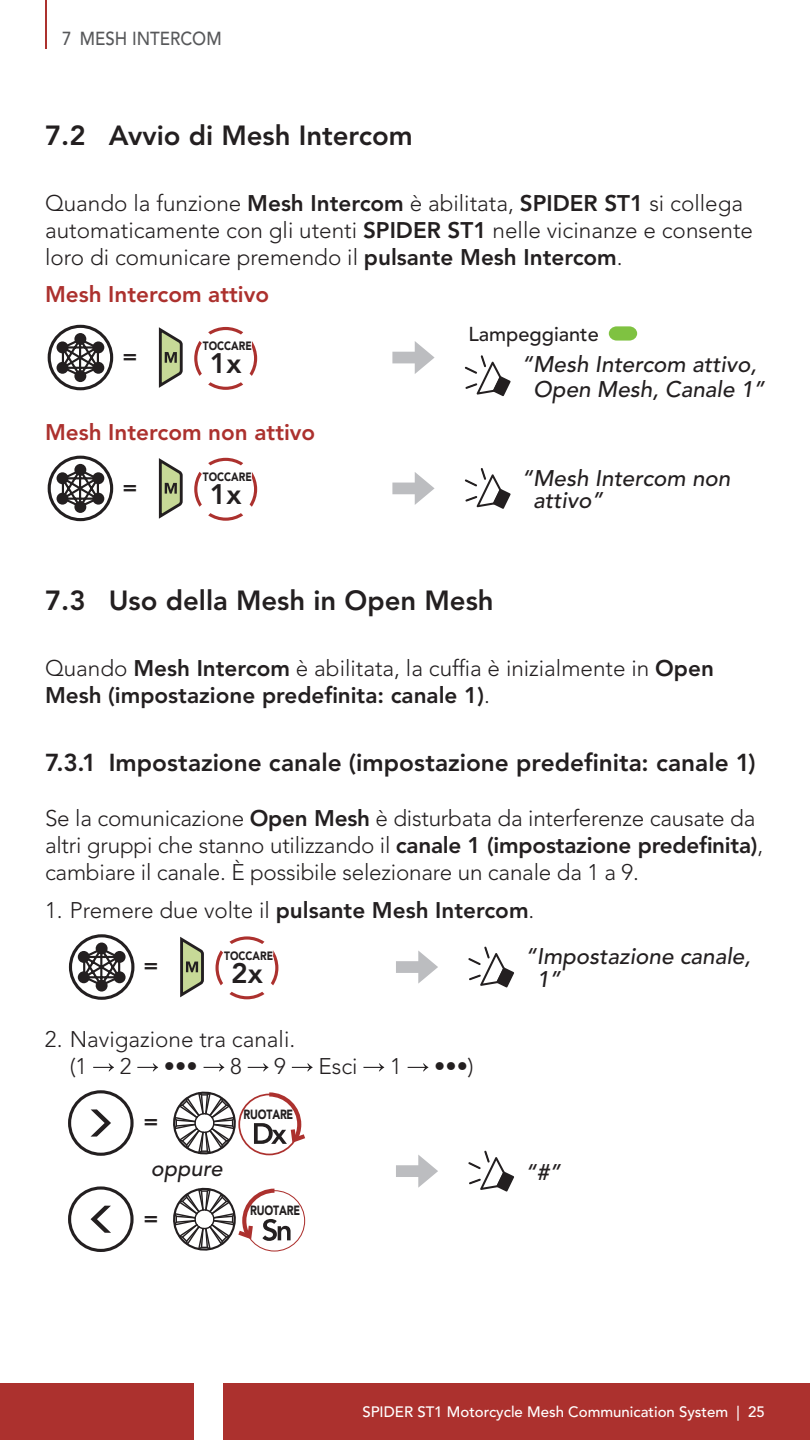
<style>
.page{position:relative;width:810px;height:1440px;background:#fff}
.page>*{position:absolute;margin:0;border:0;box-sizing:border-box;transform-origin:0 0}
.t1{font:800 28.12px "Avenir LT Std";color:#231f20}
.t2{font:800 27.5px "Avenir LT Std";color:#231f20}
.t3{font:800 24.38px "Avenir LT Std";color:#231f20}
.t4{font:300 22.5px/27px "Avenir LT Std";color:#231f20}
.t5{font:800 22.5px/27px "Avenir LT Std";color:#231f20}
.t6{font:italic 500 22.5px/22.5px "Avenir LT Std";color:#231f20}
.t7{font:800 22.5px "Avenir LT Std";color:#ac312e}
.t8{font:italic 500 21.75px "Avenir LT Std";color:#231f20}
.t9{font:500 20px "Avenir LT Std";color:#231f20}
.t10{font:500 18.75px "Avenir LT Std";color:#57585a;scale:.9 1}
.t11{font:500 15px "Avenir LT Std";color:#fff}
.t12{font:900 13.25px "Avenir LT Std";letter-spacing:-.02em;color:#231f20;scale:.8 1}
.t13{font:900 12px "Avenir LT Std";color:#231f20;scale:.85 1}
.s1{font-weight:800}
.s2{font-weight:300}
</style>
<div class="page">
<div style="left:0;top:1383px;width:194px;height:57px;background:#ac312e"></div>
<div style="left:223px;top:1383px;width:587px;height:57px;background:#ac312e"></div>
<hr style="left:45px;top:0;width:1px;height:49px;background:#ac312e">
<svg style="left:48px;top:325px;width:65px;height:65px"></svg>
<svg style="left:159px;top:327px;width:24px;height:61px"></svg>
<svg style="left:194px;top:327px;width:63px;height:63px"></svg>
<svg style="left:392px;top:341px;width:43px;height:33px"></svg>
<svg style="left:609px;top:326px;width:28px;height:15px"></svg>
<svg style="left:465px;top:355px;width:46px;height:41px"></svg>
<svg style="left:48px;top:456px;width:65px;height:65px"></svg>
<svg style="left:159px;top:458px;width:24px;height:61px"></svg>
<svg style="left:194px;top:458px;width:63px;height:63px"></svg>
<svg style="left:392px;top:472px;width:43px;height:33px"></svg>
<svg style="left:465px;top:468px;width:46px;height:41px"></svg>
<svg style="left:69px;top:934px;width:65px;height:66px"></svg>
<svg style="left:180px;top:937px;width:24px;height:60px"></svg>
<svg style="left:216px;top:936px;width:62px;height:63px"></svg>
<svg style="left:396px;top:950px;width:42px;height:34px"></svg>
<svg style="left:468px;top:947px;width:46px;height:40px"></svg>
<svg style="left:93px;top:1063px;width:21px;height:8px"></svg>
<svg style="left:137px;top:1063px;width:21px;height:8px"></svg>
<svg style="left:204px;top:1063px;width:20px;height:8px"></svg>
<svg style="left:248px;top:1063px;width:20px;height:8px"></svg>
<svg style="left:292px;top:1063px;width:21px;height:8px"></svg>
<svg style="left:363px;top:1063px;width:21px;height:8px"></svg>
<svg style="left:408px;top:1063px;width:20px;height:8px"></svg>
<svg style="left:68px;top:1090px;width:66px;height:66px"></svg>
<svg style="left:173px;top:1092px;width:132px;height:63px"></svg>
<svg style="left:68px;top:1186px;width:66px;height:66px"></svg>
<svg style="left:173px;top:1188px;width:132px;height:64px"></svg>
<svg style="left:396px;top:1155px;width:42px;height:33px"></svg>
<svg style="left:468px;top:1151px;width:46px;height:41px"></svg>
<p class="t10" style="left:62px;top:28px;width:179px">7 MESH INTERCOM</p>
<p class="t2" style="left:45px;top:119px;width:369px">7.2 Avvio di Mesh Intercom</p>
<p class="t4" style="left:45px;top:190px;width:710px">Quando la funzione <span class="s1">Mesh Intercom</span> è abilitata, <span class="s1">SPIDER ST1</span> si collega automaticamente con gli utenti <span class="s1">SPIDER ST1</span> nelle vicinanze e consente loro di comunicare premendo il <span class="s1">pulsante Mesh Intercom</span>.</p>
<p class="t7" style="left:45px;top:281px;width:226px">Mesh Intercom attivo</p>
<p class="t13" style="left:203px;top:339px;width:59px">TOCCARE</p>
<p class="t5" style="left:122px;top:343px;width:16px">=</p>
<p class="t1" style="left:210px;top:347px;width:33px">1x</p>
<p class="t7" style="left:45px;top:419px;width:272px">Mesh Intercom non attivo</p>
<p class="t9" style="left:468px;top:322px;width:132px">Lampeggiante</p>
<p class="t6" style="left:522px;top:352px;width:245px;line-height:25px;text-align:center">“Mesh Intercom attivo,<br>Open Mesh, Canale 1”</p>
<p class="t13" style="left:203px;top:470px;width:59px">TOCCARE</p>
<p class="t6" style="left:533px;top:467px;width:199px;text-indent:-12px">“Mesh Intercom non attivo”</p>
<p class="t5" style="left:122px;top:473px;width:16px">=</p>
<p class="t1" style="left:210px;top:478px;width:33px">1x</p>
<p class="t2" style="left:45px;top:584px;width:450px">7.3 Uso della Mesh in Open Mesh</p>
<p class="t5" style="left:45px;top:654px;width:670px"><span class="s2">Quando</span> Mesh Intercom <span class="s2">è abilitata, la cuffia è inizialmente in</span> Open<br>Mesh (impostazione predefinita: canale 1)<span class="s2">.</span></p>
<p class="t3" style="left:45px;top:748px;width:712px">7.3.1 Impostazione canale (impostazione predefinita: canale 1)</p>
<p class="t4" style="left:45px;top:805px;width:720px">Se la comunicazione <span class="s1">Open Mesh</span> è disturbata da interferenze causate da altri gruppi che stanno utilizzando il <span class="s1">canale 1 (impostazione predefinita)</span>, cambiare il canale. È possibile selezionare un canale da 1 a 9.</p>
<p class="t4" style="left:45px;top:897px;width:491px">1. Premere due volte il <span class="s1">pulsante Mesh Intercom</span>.</p>
<p class="t5" style="left:144px;top:952px;width:16px">=</p>
<p class="t1" style="left:231px;top:957px;width:33px">2x</p>
<p class="t13" style="left:224px;top:948px;width:59px">TOCCARE</p>
<p class="t6" style="left:537px;top:946px;width:215px;text-indent:-12px">“Impostazione canale,<br>1”</p>
<p class="t4" style="left:70px;top:1025px;width:227px;line-height:27.5px;text-indent:-25px">2. Navigazione tra canali. (1</p>
<p class="t4" style="left:120px;top:1053px;width:13px">2</p>
<p class="t4" style="left:164px;top:1053px;width:35px">•••</p>
<p class="t4" style="left:230px;top:1053px;width:13px">8</p>
<p class="t4" style="left:274px;top:1053px;width:13px">9</p>
<p class="t4" style="left:318px;top:1053px;width:41px">Esci</p>
<p class="t4" style="left:390px;top:1053px;width:13px">1</p>
<p class="t4" style="left:434px;top:1053px;width:41px">•••)</p>
<p class="t5" style="left:144px;top:1108px;width:16px">=</p>
<p class="t8" style="left:151px;top:1156px;width:73px">oppure</p>
<p class="t5" style="left:144px;top:1204px;width:16px">=</p>
<p class="t12" style="left:244px;top:1106px;width:64px">RUOTARE</p>
<p class="t12" style="left:250px;top:1202px;width:64px">RUOTARE</p>
<p class="t6" style="left:525px;top:1161px;width:37px">“#”</p>
<p class="t11" style="left:362px;top:1403px;width:404px">SPIDER ST1 Motorcycle Mesh Communication System | 25</p>
</div>
